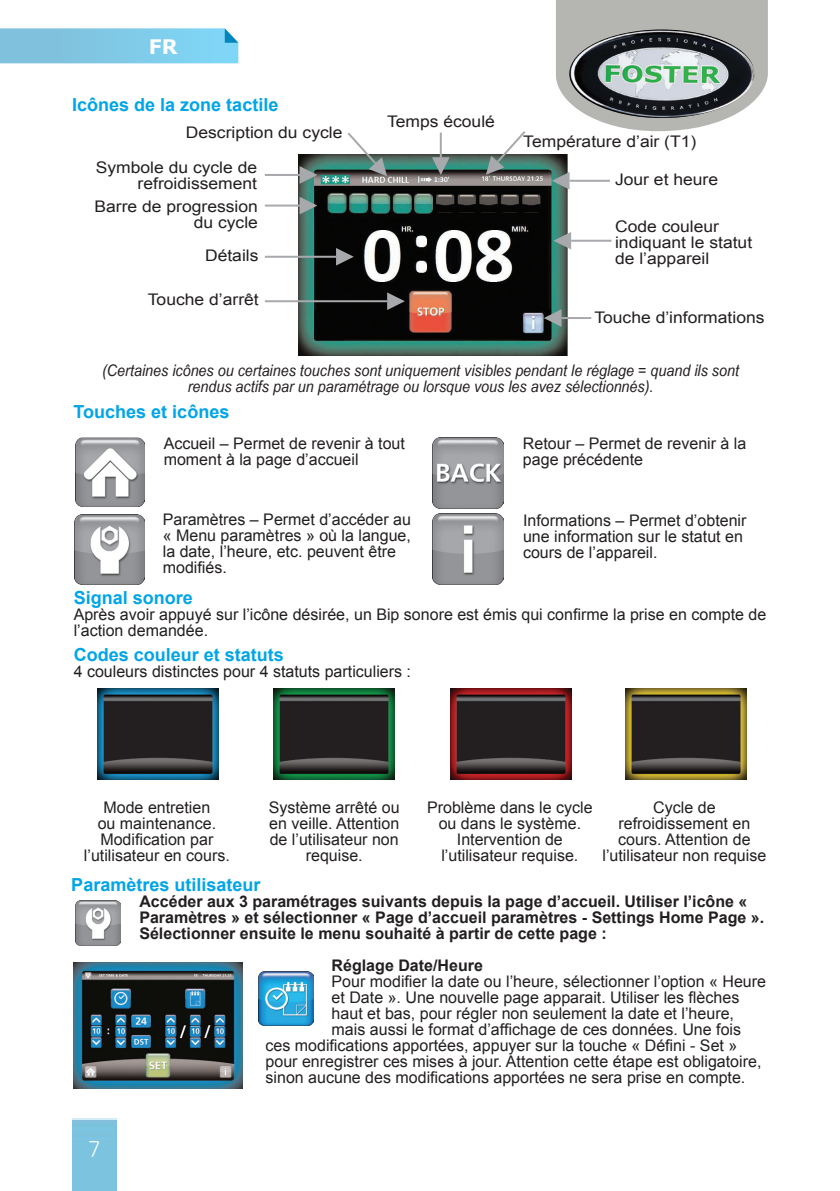
<style>
.page{position:relative;width:840px;height:1191px;background:#fff}
.page>*{position:absolute;margin:0;border:0;box-sizing:border-box;transform-origin:0 0}
.t1{font:24px "Planer";color:#fff}
.t2{font:700 20px "Verdana";color:#fff}
.t3{font:700 18px "Arial";color:#00a5e7}
.t4{font:16px/16px "Arial";color:#231f20}
.t5{font:700 16px/16px "Arial";color:#231f20}
.t6{font:16px/16px "Arial";color:#231f20;text-align:right;scale:1.09 1}
.t7{font:italic 16px/16px "Arial Narrow";color:#231f20;text-align:center;scale:1.09 1}
</style>
<div class="page">
<svg style="left:556px;top:0;width:211px;height:131px"></svg>
<img style="left:569px;top:29px;width:185px;height:89px">
<svg style="left:0;top:28px;width:238px;height:35px;background:#81cae7"></svg>
<img style="left:298px;top:155px;width:269px;height:201px">
<img style="left:75px;top:514px;width:69px;height:70px">
<img style="left:75px;top:437px;width:70px;height:70px">
<img style="left:432px;top:513px;width:71px;height:71px">
<img style="left:432px;top:438px;width:71px;height:71px">
<img style="left:97px;top:688px;width:121px;height:91px">
<img style="left:273px;top:688px;width:121px;height:91px">
<img style="left:450px;top:688px;width:121px;height:91px">
<img style="left:625px;top:688px;width:120px;height:91px">
<img style="left:75px;top:900px;width:46px;height:45px">
<img style="left:74px;top:962px;width:168px;height:126px">
<img style="left:259px;top:971px;width:54px;height:54px">
<svg style="left:298px;top:164px;width:19px;height:21px"></svg>
<hr style="left:265px;top:174px;width:35px;height:2px;background:#a8a9ad">
<svg style="left:298px;top:195px;width:19px;height:21px"></svg>
<hr style="left:265px;top:205px;width:35px;height:2px;background:#a8a9ad">
<svg style="left:335px;top:246px;width:19px;height:21px"></svg>
<hr style="left:265px;top:256px;width:71px;height:2px;background:#a8a9ad">
<svg style="left:386px;top:291px;width:19px;height:21px"></svg>
<hr style="left:265px;top:300px;width:122px;height:2px;background:#a8a9ad">
<svg style="left:551px;top:170px;width:19px;height:21px"></svg>
<hr style="left:569px;top:180px;width:40px;height:2px;background:#a8a9ad">
<svg style="left:552px;top:230px;width:20px;height:21px"></svg>
<hr style="left:571px;top:240px;width:40px;height:2px;background:#a8a9ad">
<svg style="left:543px;top:308px;width:19px;height:20px"></svg>
<hr style="left:561px;top:317px;width:30px;height:2px;background:#a8a9ad">
<svg style="left:484px;top:131px;width:43px;height:45px"></svg>
<svg style="left:430px;top:156px;width:21px;height:19px"></svg>
<hr style="left:439px;top:133px;width:2px;height:25px;background:#a8a9ad">
<svg style="left:345px;top:133px;width:43px;height:44px"></svg>
<p class="t2" style="left:149px;top:34px;width:30px">FR</p>
<p class="t3" style="left:72px;top:93px;width:208px">Icônes de la zone tactile</p>
<p class="t6" style="left:186px;top:125px;width:145px">Description du cycle</p>
<p class="t6" style="left:96px;top:159px;width:149px">Symbole du cycle de refroidissement</p>
<p class="t6" style="left:94px;top:199px;width:151px">Barre de progression du cycle</p>
<p class="t6" style="left:205px;top:248px;width:51px">Détails</p>
<p class="t6" style="left:148px;top:291px;width:103px">Touche d’arrêt</p>
<p class="t6" style="left:387px;top:113px;width:100px">Temps écoulé</p>
<p class="t6" style="left:523px;top:134px;width:160px">Température d’air (T1)</p>
<p class="t6" style="left:614px;top:172px;width:96px">Jour et heure</p>
<p class="t6" style="left:614px;top:218px;width:127px;text-align:left">Code couleur indiquant le statut de l’appareil</p>
<p class="t6" style="left:594px;top:309px;width:157px">Touche d’informations</p>
<p class="t7" style="left:102px;top:362px;width:585px">(Certaines icônes ou certaines touches sont uniquement visibles pendant le réglage = quand ils sont rendus actifs par un paramétrage ou lorsque vous les avez sélectionnés).</p>
<p class="t3" style="left:73px;top:400px;width:157px">Touches et icônes</p>
<p class="t4" style="left:164px;top:435px;width:242px">Accueil – Permet de revenir à tout moment à la page d’accueil</p>
<p class="t4" style="left:163px;top:512px;width:249px">Paramètres – Permet d’accéder au « Menu paramètres » où la langue, la date, l’heure, etc. peuvent être modifiés.</p>
<p class="t4" style="left:522px;top:435px;width:225px">Retour – Permet de revenir à la page précédente</p>
<p class="t4" style="left:522px;top:513px;width:225px">Informations – Permet d’obtenir une information sur le statut en cours de l’appareil.</p>
<p class="t3" style="left:74px;top:586px;width:121px">Signal sonore</p>
<p class="t4" style="left:74px;top:607px;width:693px">Après avoir appuyé sur l’icône désirée, un Bip sonore est émis qui confirme la prise en compte de l’action demandée.</p>
<p class="t3" style="left:74px;top:642px;width:212px">Codes couleur et statuts</p>
<p class="t4" style="left:74px;top:663px;width:339px">4 couleurs distinctes pour 4 statuts particuliers :</p>
<p class="t4" style="left:84px;top:799px;width:147px;text-align:center">Mode entretien<br>ou maintenance.<br>Modification par l’utilisateur en cours.</p>
<p class="t4" style="left:269px;top:799px;width:132px;text-align:center">Système arrêté ou en veille. Attention de l’utilisateur non requise.</p>
<p class="t4" style="left:427px;top:799px;width:167px;text-align:center">Problème dans le cycle ou dans le système.<br>Intervention de l’utilisateur requise.</p>
<p class="t4" style="left:602px;top:799px;width:165px;text-align:center">Cycle de refroidissement en cours. Attention de l’utilisateur non requise</p>
<p class="t3" style="left:71px;top:872px;width:191px">Paramètres utilisateur</p>
<p class="t5" style="left:139px;top:893px;width:626px">Accéder aux 3 paramétrages suivants depuis la page d’accueil. Utiliser l’icône «<br>Paramètres » et sélectionner « Page d’accueil paramètres - Settings Home Page ».<br>Sélectionner ensuite le menu souhaité à partir de cette page :</p>
<p class="t5" style="left:331px;top:957px;width:153px">Réglage Date/Heure</p>
<p class="t4" style="left:331px;top:973px;width:435px">Pour modifier la date ou l’heure, sélectionner l’option « Heure</p>
<p class="t4" style="left:331px;top:989px;width:409px">et Date ». Une nouvelle page apparait. Utiliser les flèches</p>
<p class="t4" style="left:331px;top:1005px;width:403px">haut et bas, pour régler non seulement la date et l’heure,</p>
<p class="t4" style="left:331px;top:1021px;width:411px">mais aussi le format d’affichage de ces données. Une fois</p>
<p class="t4" style="left:265px;top:1037px;width:473px">ces modifications apportées, appuyer sur la touche « Défini - Set »</p>
<p class="t4" style="left:265px;top:1053px;width:497px">pour enregistrer ces mises à jour. Attention cette étape est obligatoire,</p>
<p class="t4" style="left:265px;top:1069px;width:481px">sinon aucune des modifications apportées ne sera prise en compte.</p>
<h1 class="t1" style="left:88px;top:1134px;width:14px">7</h1>
</div>
